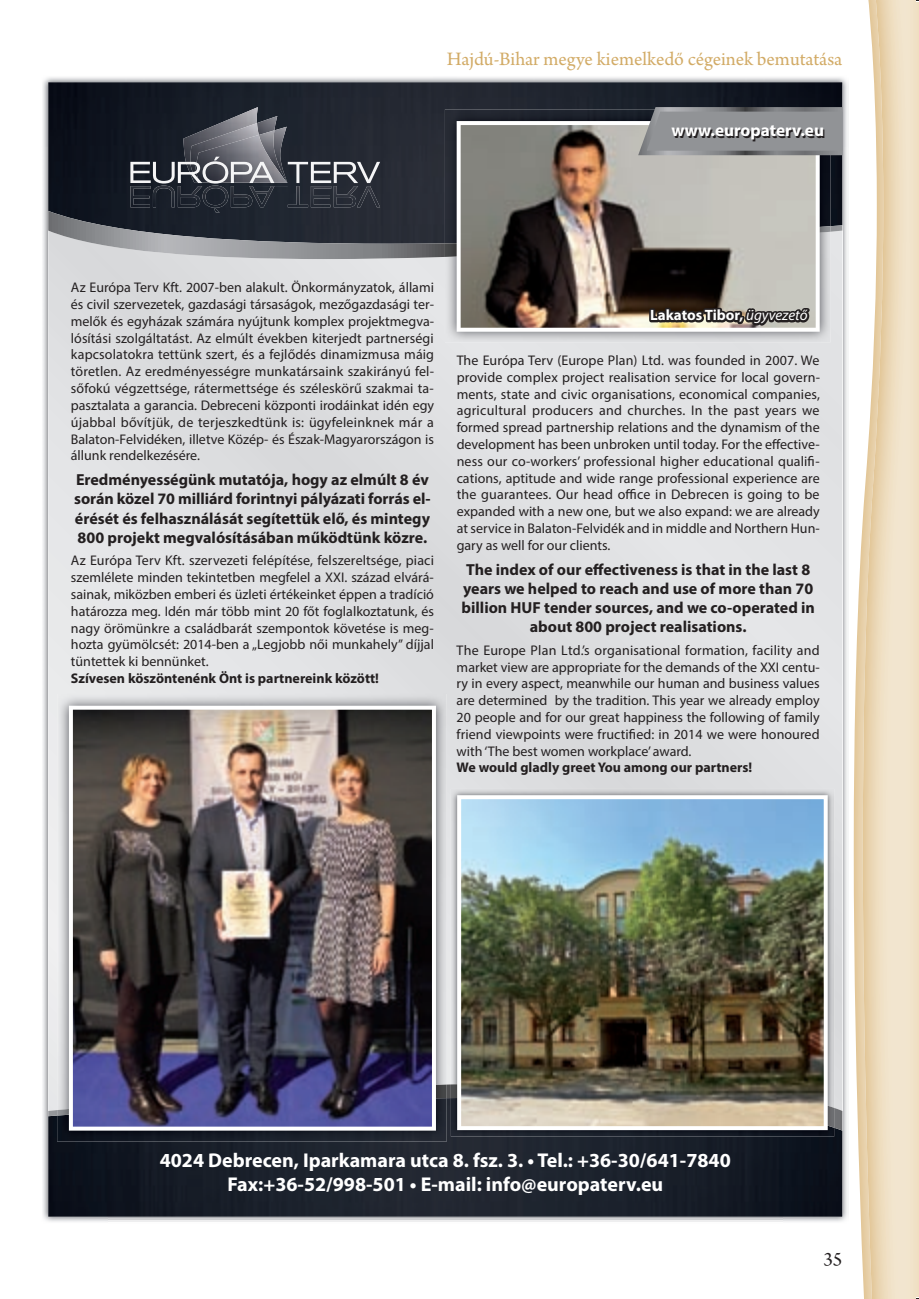
<style>
.page{position:relative;width:919px;height:1299px;background:#fff}
.page>*{position:absolute;margin:0;border:0;box-sizing:border-box;transform-origin:0 0}
.t1{font:700 20px/24px "Myriad Pro";color:#fff;text-align:center}
.t2{font:20px "Arno Pro";color:#d2ab66}
.t3{font:20px "Arno Pro";color:#231f20}
.t4{font:700 17.2px "Myriad Pro";color:#231f20}
.t5{font:700 16px/19.2px "Myriad Pro";color:#231f20;text-align:justify}
.t6{font:700 15px "Myriad Pro";color:#fff}
.t7{font:14px/16.8px "Myriad Pro";color:#231f20;text-align:justify}
.t8{font:700 14px "Myriad Pro";color:#231f20}
.s1{font-weight:400;font-style:italic}
</style>
<div class="page">
<img style="left:853px;top:533px;width:9px;height:716px">
<img style="left:862px;top:0;width:56px;height:1298px">
<img style="left:43px;top:77px;width:805px;height:70px">
<img style="left:43px;top:147px;width:65px;height:1075px">
<img style="left:782px;top:147px;width:66px;height:1075px">
<img style="left:108px;top:1216px;width:674px;height:6px">
<div style="left:48px;top:259px;width:794px;height:825px;background:#e0e1e3"></div>
<img style="left:48px;top:82px;width:794px;height:129px">
<svg style="left:48px;top:211px;width:794px;height:48px"></svg>
<img style="left:48px;top:1130px;width:794px;height:86px">
<svg style="left:48px;top:1084px;width:794px;height:46px"></svg>
<img style="left:451px;top:1127px;width:383px;height:9px">
<img style="left:451px;top:788px;width:383px;height:294px">
<img style="left:451px;top:1082px;width:383px;height:45px">
<img style="left:457px;top:795px;width:370px;height:335px">
<img style="left:445px;top:257px;width:385px;height:85px">
<img style="left:445px;top:109px;width:385px;height:117px">
<img style="left:445px;top:226px;width:385px;height:31px">
<svg style="left:456px;top:121px;width:363px;height:211px"></svg>
<img style="left:258px;top:116px;width:19px;height:7px">
<img style="left:183px;top:107px;width:75px;height:50px">
<img style="left:190px;top:123px;width:97px;height:34px">
<img style="left:196px;top:135px;width:91px;height:22px">
<svg style="left:130px;top:157px;width:250px;height:27px"></svg>
<img style="left:274px;top:186px;width:13px;height:1px">
<img style="left:334px;top:186px;width:46px;height:21px">
<img style="left:130px;top:186px;width:21px;height:21px">
<img style="left:153px;top:186px;width:22px;height:21px">
<img style="left:178px;top:186px;width:24px;height:21px">
<img style="left:202px;top:185px;width:26px;height:27px">
<img style="left:231px;top:186px;width:18px;height:21px">
<img style="left:249px;top:186px;width:25px;height:21px">
<img style="left:288px;top:186px;width:20px;height:21px">
<img style="left:311px;top:186px;width:20px;height:21px">
<svg style="left:638px;top:107px;width:204px;height:48px"></svg>
<img style="left:57px;top:694px;width:389px;height:390px">
<img style="left:57px;top:1115px;width:389px;height:26px">
<img style="left:57px;top:1084px;width:389px;height:31px">
<img style="left:69px;top:705px;width:367px;height:425px">
<svg style="left:647px;top:276px;width:169px;height:84px"></svg>
<h1 class="t2" style="left:446px;top:51px;width:397px">Hajdú-Bihar megye kiemelkedő cégeinek bemutatása</h1>
<p class="t4" style="left:673px;top:125px;width:154px">www.europaterv.eu</p>
<p class="t7" style="left:71px;top:280px;width:365px">Az Európa Terv Kft. 2007-ben alakult. Önkormányzatok, állami és civil szervezetek, gazdasági társaságok, mezőgazdasági ter&shy;melők és egyházak számára nyújtunk komplex projektmegva&shy;lósítási szolgáltatást. Az elmúlt években kiterjedt partnerségi kapcsolatokra tettünk szert, és a fejlődés dinamizmusa máig töretlen. Az eredményességre munkatársaink szakirányú fel&shy;sőfokú végzettsége, rátermettsége és széleskörű szakmai ta&shy;pasztalata a garancia. Debreceni központi irodáinkat idén egy újabbal bővítjük, de terjeszkedtünk is: ügyfeleinknek már a Balaton-Felvidéken, illetve Közép- és Észak-Magyarországon is állunk rendelkezésére.</p>
<p class="t5" style="left:74px;top:471px;width:358px">Eredményességünk mutatója, hogy az elmúlt 8 év során közel 70 milliárd forintnyi pályázati forrás el&shy;érését és felhasználását segítettük elő, és mintegy 800 projekt megvalósításában működtünk közre.</p>
<p class="t7" style="left:71px;top:553px;width:365px">Az Európa Terv Kft. szervezeti felépítése, felszereltsége, piaci szemlélete minden tekintetben megfelel a XXI. század elvárá&shy;sainak, miközben emberi és üzleti értékeinket éppen a tradíció határozza meg. Idén már több mint 20 főt foglalkoztatunk, és nagy örömünkre a családbarát szempontok követése is meg&shy;hozta gyümölcsét: 2014-ben a „Legjobb női munkahely” díjjal tüntettek ki bennünket.</p>
<p class="t8" style="left:71px;top:673px;width:309px">Szívesen köszöntenénk Önt is partnereink között!</p>
<p class="t6" style="left:650px;top:309px;width:159px">Lakatos Tibor, <span class="s1">ügyvezető</span></p>
<p class="t7" style="left:456px;top:353px;width:365px">The Európa Terv (Europe Plan) Ltd. was founded in 2007. We provide complex project realisation service for local govern&shy;ments, state and civic organisations, economical companies, agricultural producers and churches. In the past years we formed spread partnership relations and the dynamism of the development has been unbroken until today. For the effective&shy;ness our co-workers’ professional higher educational qualifi&shy;cations, aptitude and wide range professional experience are the guarantees. Our head office in Debrecen is going to be expanded with a new one, but we also expand: we are already at service in Balaton-Felvidék and in middle and Northern Hun&shy;gary as well for our clients.</p>
<p class="t5" style="left:461px;top:561px;width:355px;text-align:center">The index of our effectiveness is that in the last 8 years we helped to reach and use of more than 70 billion HUF tender sources, and we co-operated in about 800 project realisations.</p>
<p class="t7" style="left:456px;top:642px;width:364px">The Europe Plan Ltd.’s organisational formation, facility and market view are appropriate for the demands of the XXI centu&shy;ry in every aspect, meanwhile our human and business values are determined by the tradition. This year we already employ 20 people and for our great happiness the following of family friend viewpoints were fructified: in 2014 we were honoured with ‘The best women workplace’ award.</p>
<p class="t8" style="left:456px;top:762px;width:297px">We would gladly greet You among our partners!</p>
<h1 class="t1" style="left:160px;top:1149px;width:572px">4024 Debrecen, Iparkamara utca 8. fsz. 3. • Tel.: +36-30/641-7840<br>Fax:+36-52/998-501 • E-mail: info@europaterv.eu</h1>
<h1 class="t3" style="left:823px;top:1250px;width:21px">35</h1>
</div>
